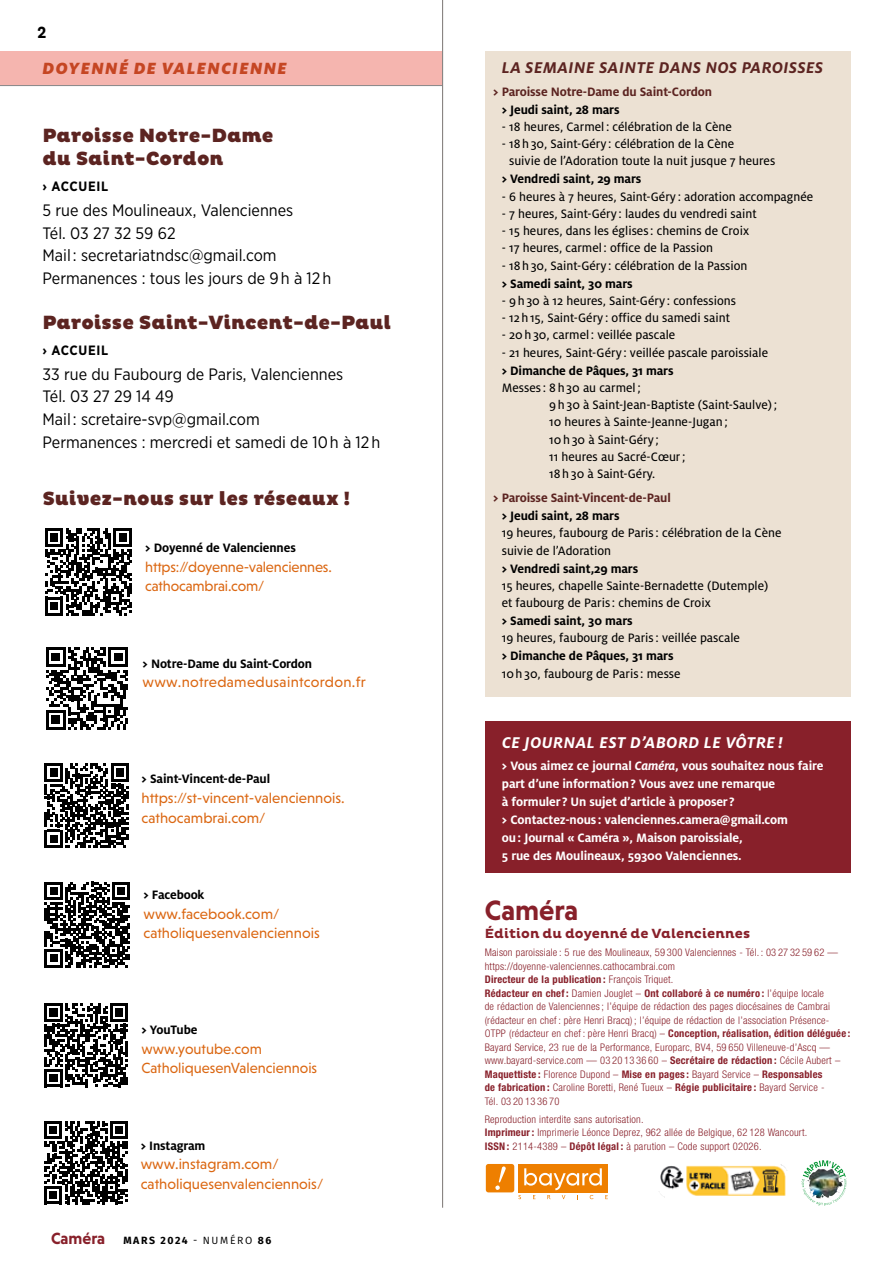
<style>
.page{position:relative;width:893px;height:1263px;background:#fff}
.page>*{position:absolute;margin:0;border:0;box-sizing:border-box;transform-origin:0 0}
.t1{font:700 28.5px "Niveau Grotesk";color:#88202a}
.t2{font:900 19.5px/22.5px "Pluto";color:#5c2421}
.t3{font:italic 900 18px "Milo OT";letter-spacing:.07em;color:#c54623}
.t4{font:italic 700 17.25px "Milo OT";letter-spacing:.03em;color:#5c2421}
.t5{font:italic 700 17.25px "Milo OT";letter-spacing:.03em;color:#fff}
.t6{font:16.5px/22.5px "Gotham Narrow";color:#000}
.t7{font:700 16.5px "Pluto Cond";color:#000}
.t8{font:15px/19.5px "Niveau Grotesk";color:#db6712}
.t9{font:15px "Niveau Grotesk";letter-spacing:.02em;color:#db6712}
.t10{font:13.5px/17.2px "Milo OT Text";color:#000}
.t11{font:700 13.5px "Milo OT";letter-spacing:-.01em;color:#000}
.t12{font:700 13.5px/18px "Milo OT";letter-spacing:-.01em;color:#fff}
.t13{font:700 13.5px "Milo OT";letter-spacing:-.01em;color:#5c2421}
.t14{font:700 13.5px "Pluto";letter-spacing:.01em;color:#88202a}
.t15{font:700 13.5px "Gotham Narrow";letter-spacing:.05em;color:#000}
.t16{font:300 condensed 10.5px/13.5px "Helvetica Neue LT Std";letter-spacing:.02em;color:#88202a}
.t17{font:700 10.5px "Fira Sans";letter-spacing:.15em;color:#000}
.s1{font-family:"Niveau Grotesk";font-size:16.5px;color:#88202a}
.s2{font-weight:400}
.s3{font-style:italic}
.s4{font-weight:700}
</style>
<div class="page">
<svg style="left:45px;top:528px;width:87px;height:87px"></svg>
<svg style="left:46px;top:647px;width:82px;height:83px"></svg>
<svg style="left:45px;top:763px;width:84px;height:84px"></svg>
<svg style="left:45px;top:882px;width:85px;height:85px"></svg>
<svg style="left:45px;top:1003px;width:83px;height:84px"></svg>
<svg style="left:45px;top:1121px;width:83px;height:83px"></svg>
<div style="left:485px;top:51px;width:365px;height:645px;background:#ece1d3"></div>
<div style="left:485px;top:721px;width:366px;height:152px;background:#88202a"></div>
<div style="left:518px;top:1164px;width:90px;height:28px;background:#ee7f00"></div>
<svg style="left:518px;top:1168px;width:90px;height:31px"></svg>
<div style="left:486px;top:1164px;width:28px;height:28px;background:#ee7f00;border-radius:3px"></div>
<svg style="left:495px;top:1166px;width:11px;height:24px"></svg>
<svg style="left:802px;top:1160px;width:45px;height:46px"></svg>
<img style="left:660px;top:1164px;width:127px;height:34px">
<div style="left:0;top:51px;width:442px;height:34px;background:#f5b5af"></div>
<hr style="left:0;top:85px;width:442px;height:1px;background:#87888a">
<hr style="left:442px;top:0;width:1px;height:1208px;background:#7b7573">
<hr style="left:892px;top:937px;width:1px;height:326px;background:#e3e4e4">
<h3 class="t7" style="left:37px;top:23px;width:11px">2</h3>
<h3 class="t3" style="left:43px;top:58px;width:246px">DOYENNÉ DE VALENCIENNE</h3>
<h2 class="t2" style="left:43px;top:125px;width:232px">Paroisse Notre-Dame du Saint-Cordon</h2>
<p class="t15" style="left:43px;top:178px;width:67px">› ACCUEIL</p>
<h3 class="t6" style="left:43px;top:199px;width:290px">5 rue des Moulineaux, Valenciennes<br>Tél. 03 27 32 59 62<br>Mail : secretariatndsc@gmail.com<br>Permanences : tous les jours de 9 h à 12 h</h3>
<h2 class="t2" style="left:43px;top:311px;width:350px">Paroisse Saint-Vincent-de-Paul</h2>
<p class="t15" style="left:43px;top:342px;width:67px">› ACCUEIL</p>
<h3 class="t6" style="left:43px;top:363px;width:339px">33 rue du Faubourg de Paris, Valenciennes<br>Tél. 03 27 29 14 49<br>Mail : scretaire-svp@gmail.com<br>Permanences : mercredi et samedi de 10 h à 12 h</h3>
<h2 class="t2" style="left:43px;top:488px;width:309px">Suivez-nous sur les réseaux !</h2>
<p class="t11" style="left:145px;top:541px;width:152px">&gt; Doyenné de Valenciennes</p>
<h3 class="t8" style="left:145px;top:557px;width:188px">https://doyenne-valenciennes. cathocambrai.com/</h3>
<p class="t11" style="left:143px;top:656px;width:171px">&gt; Notre-Dame du Saint-Cordon</p>
<h3 class="t9" style="left:143px;top:674px;width:225px">www.notredamedusaintcordon.fr</h3>
<p class="t11" style="left:142px;top:772px;width:130px">&gt; Saint-Vincent-de-Paul</p>
<h3 class="t8" style="left:142px;top:788px;width:205px">https://st-vincent-valenciennois. cathocambrai.com/</h3>
<p class="t11" style="left:143px;top:887px;width:62px">&gt; Facebook</p>
<h3 class="t8" style="left:143px;top:903px;width:178px">www.facebook.com/ catholiquesenvalenciennois</h3>
<p class="t11" style="left:141px;top:1022px;width:58px">&gt; YouTube</p>
<h3 class="t8" style="left:141px;top:1038px;width:177px">www.youtube.com<br>CatholiquesenValenciennois</h3>
<p class="t11" style="left:141px;top:1138px;width:66px">&gt; Instagram</p>
<h3 class="t8" style="left:141px;top:1154px;width:184px">www.instagram.com/ catholiquesenvalenciennois/</h3>
<p class="t17" style="left:51px;top:1231px;width:222px"><span class="s1">Caméra</span> MARS 2024 <span class="s2">- NUMÉRO</span> 86</p>
<h3 class="t4" style="left:502px;top:58px;width:323px">LA SEMAINE SAINTE DANS NOS PAROISSES</h3>
<p class="t13" style="left:493px;top:84px;width:220px">&gt; Paroisse Notre-Dame du Saint-Cordon</p>
<p class="t11" style="left:502px;top:102px;width:119px">&gt; Jeudi saint, 28 mars</p>
<p class="t10" style="left:502px;top:118px;width:232px">- 18 heures, Carmel: célébration de la Cène</p>
<p class="t10" style="left:509px;top:135px;width:268px;text-indent:-7px">- 18h30, Saint-Géry : célébration de la Cène<br>suivie de l’Adoration toute la nuit jusque 7 heures</p>
<p class="t11" style="left:502px;top:171px;width:141px">&gt; Vendredi saint, 29 mars</p>
<p class="t10" style="left:502px;top:188px;width:313px">- 6 heures à 7 heures, Saint-Géry : adoration accompagnée</p>
<p class="t10" style="left:502px;top:205px;width:256px">- 7 heures, Saint-Géry : laudes du vendredi saint</p>
<p class="t10" style="left:502px;top:222px;width:249px">- 15 heures, dans les églises: chemins de Croix</p>
<p class="t10" style="left:502px;top:240px;width:213px">- 17 heures, carmel: office de la Passion</p>
<p class="t10" style="left:502px;top:257px;width:247px">- 18h30, Saint-Géry : célébration de la Passion</p>
<p class="t11" style="left:502px;top:276px;width:132px">&gt; Samedi saint, 30 mars</p>
<p class="t10" style="left:502px;top:292px;width:236px">- 9h30 à 12 heures, Saint-Géry : confessions</p>
<p class="t10" style="left:502px;top:309px;width:230px">- 12h15, Saint-Géry : office du samedi saint</p>
<p class="t10" style="left:502px;top:327px;width:175px">- 20h30, carmel: veillée pascale</p>
<p class="t10" style="left:502px;top:344px;width:268px">- 21 heures, Saint-Géry : veillée pascale paroissiale</p>
<p class="t11" style="left:502px;top:363px;width:173px">&gt; Dimanche de Pâques, 31 mars</p>
<p class="t10" style="left:549px;top:379px;width:229px;text-indent:-47px">Messes: 8h30 au carmel;<br>9h30 à Saint-Jean-Baptiste (Saint-Saulve);<br>10 heures à Sainte-Jeanne-Jugan;<br>10h30 à Saint-Géry ;<br>11 heures au Sacré-Cœur;<br>18h30 à Saint-Géry.</p>
<p class="t13" style="left:493px;top:490px;width:179px">&gt; Paroisse Saint-Vincent-de-Paul</p>
<p class="t11" style="left:502px;top:508px;width:119px">&gt; Jeudi saint, 28 mars</p>
<p class="t10" style="left:502px;top:525px;width:281px">19 heures, faubourg de Paris: célébration de la Cène suivie de l’Adoration</p>
<p class="t11" style="left:502px;top:561px;width:138px">&gt; Vendredi saint,29 mars</p>
<p class="t10" style="left:502px;top:577px;width:268px">15 heures, chapelle Sainte-Bernadette (Dutemple) et faubourg de Paris: chemins de Croix</p>
<p class="t11" style="left:502px;top:613px;width:132px">&gt; Samedi saint, 30 mars</p>
<p class="t10" style="left:502px;top:630px;width:240px">19 heures, faubourg de Paris: veillée pascale</p>
<p class="t11" style="left:502px;top:648px;width:173px">&gt; Dimanche de Pâques, 31 mars</p>
<p class="t10" style="left:502px;top:665px;width:180px">10h30, faubourg de Paris: messe</p>
<h3 class="t5" style="left:502px;top:733px;width:282px">CE JOURNAL EST D’ABORD LE VÔTRE !</h3>
<p class="t12" style="left:502px;top:757px;width:323px">&gt; Vous aimez ce journal <span class="s3">Caméra</span>, vous souhaitez nous faire part d’une information? Vous avez une remarque<br>à formuler ? Un sujet d’article à proposer ?<br>&gt; Contactez-nous : valenciennes.camera@gmail.com<br>ou: Journal « Caméra », Maison paroissiale,<br>5 rue des Moulineaux, 59300 Valenciennes.</p>
<h1 class="t1" style="left:485px;top:893px;width:95px">Caméra</h1>
<p class="t14" style="left:485px;top:925px;width:267px">Édition du doyenné de Valenciennes</p>
<p class="t16" style="left:485px;top:946px;width:367px">Maison paroissiale : 5 rue des Moulineaux, 59 300 Valenciennes - Tél.: 03 27 32 59 62 — https://doyenne-valenciennes.cathocambrai.com<br><span class="s4">Directeur de la publication :</span> François Triquet.<br><span class="s4">Rédacteur en chef :</span> Damien Jouglet – <span class="s4">Ont collaboré à ce numéro :</span> l’équipe locale<br>de rédaction de Valenciennes; l’équipe de rédaction des pages diocésaines de Cambrai (rédacteur en chef : père Henri Bracq) ; l’équipe de rédaction de l’association Présence-OTPP (rédacteur en chef : père Henri Bracq) – <span class="s4">Conception, réalisation, édition déléguée :<br></span>Bayard Service, 23 rue de la Performance, Europarc, BV4, 59 650 Villeneuve-d’Ascq — www.bayard-service.com — 03 20 13 36 60 – <span class="s4">Secrétaire de rédaction :</span> Cécile Aubert – <span class="s4">Maquettiste :</span> Florence Dupond – <span class="s4">Mise en pages :</span> Bayard Service – <span class="s4">Responsables<br>de fabrication :</span> Caroline Boretti, René Tueux – <span class="s4">Régie publicitaire :</span> Bayard Service -<br>Tél. 03 20 13 36 70</p>
<p class="t16" style="left:485px;top:1112px;width:324px">Reproduction interdite sans autorisation.<br><span class="s4">Imprimeur:</span> Imprimerie Léonce Deprez, 962 allée de Belgique, 62 128 Wancourt.<br><span class="s4">ISSN :</span> 2114-4389 – <span class="s4">Dépôt légal :</span> à parution – Code support 02026.</p>
</div>
